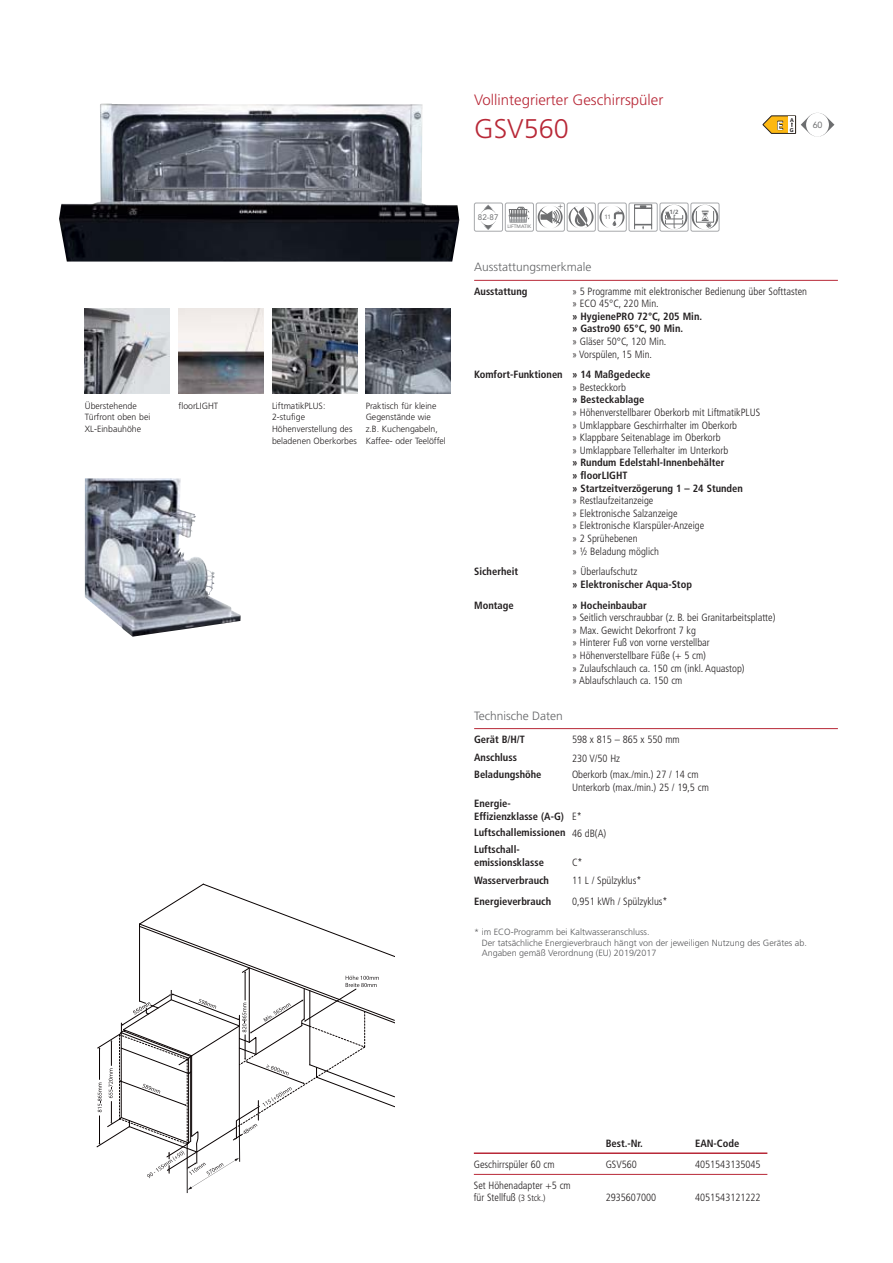
<style>
.page{position:relative;width:893px;height:1263px;background:#fff}
.page>*{position:absolute;margin:0;border:0;box-sizing:border-box;transform-origin:0 0}
.t1{font:300 27px "Frutiger LT Std";color:#b82837}
.t2{font:300 15px "Frutiger LT Std";color:#b82837}
.t3{font:300 12px "Frutiger LT Std";color:#636466}
.t4{font:300 condensed 10.5px/12.6px "Frutiger LT Std";color:#231f20}
.t5{font:700 condensed 10.5px/12.6px "Frutiger LT Std";color:#231f20}
.t6{font:300 9px/12px "Frutiger LT Std";color:#231f20}
.t7{font:300 9px/10.5px "Frutiger LT Std";color:#58595b}
.t8{font:8.85px "Avenir";color:#6d6e70}
.t9{font:8.1px "Avenir";color:#6d6e70}
.t10{font:6.3px "Avenir";color:#6d6e70}
.t11{font:700 6.15px "Frutiger";color:#6d6e70}
.t12{font:5.1px "Arial";color:#231f20}
.t13{font:4.8px "Avenir";color:#6d6e70}
.s1{font-weight:300}
.s2{font-size:9px}
</style>
<div class="page">
<svg style="left:96px;top:883px;width:298px;height:310px"></svg>
<hr style="left:474px;top:280px;width:363px;height:1px;background:#b82837">
<hr style="left:474px;top:728px;width:363px;height:1px;background:#b82837">
<svg style="left:481px;top:205px;width:14px;height:24px"></svg>
<div style="left:474px;top:203px;width:28px;height:28px;border:1px solid #a7a9ac;border-radius:2px"></div>
<svg style="left:509px;top:207px;width:20px;height:16px"></svg>
<div style="left:505px;top:203px;width:28px;height:28px;border:1px solid #a7a9ac;border-radius:2px"></div>
<svg style="left:538px;top:206px;width:24px;height:22px"></svg>
<div style="left:536px;top:203px;width:28px;height:28px;border:1px solid #a7a9ac;border-radius:2px"></div>
<svg style="left:569px;top:206px;width:24px;height:22px"></svg>
<div style="left:567px;top:203px;width:28px;height:28px;border:1px solid #a7a9ac;border-radius:2px"></div>
<svg style="left:600px;top:206px;width:24px;height:22px"></svg>
<div style="left:598px;top:203px;width:28px;height:28px;border:1px solid #a7a9ac;border-radius:2px"></div>
<svg style="left:634px;top:205px;width:18px;height:24px"></svg>
<div style="left:628px;top:203px;width:29px;height:28px;border:1px solid #a7a9ac;border-radius:2px"></div>
<div style="left:659px;top:203px;width:29px;height:28px;border:1px solid #a7a9ac;border-radius:2px"></div>
<svg style="left:660px;top:205px;width:57px;height:25px"></svg>
<div style="left:690px;top:203px;width:29px;height:28px;border:1px solid #a7a9ac;border-radius:2px"></div>
<img style="left:178px;top:308px;width:85px;height:85px">
<img style="left:85px;top:308px;width:85px;height:85px">
<img style="left:272px;top:308px;width:85px;height:85px">
<img style="left:365px;top:308px;width:86px;height:85px">
<img style="left:85px;top:478px;width:156px;height:159px">
<img style="left:59px;top:104px;width:400px;height:158px">
<hr style="left:474px;top:1152px;width:293px;height:2px;background:#b82837">
<hr style="left:474px;top:1174px;width:293px;height:1px;background:#b82837">
<svg style="left:762px;top:113px;width:72px;height:24px"></svg>
<p class="t6" style="left:85px;top:400px;width:53px">Überstehende</p>
<p class="t6" style="left:178px;top:400px;width:41px">floorLIGHT</p>
<p class="t6" style="left:85px;top:412px;width:67px">Türfront oben bei<br>XL-Einbauhöhe</p>
<p class="t6" style="left:272px;top:400px;width:86px">LiftmatikPLUS:<br>2-stufige<br>Höhen verstellung des beladenen Oberkorbes</p>
<p class="t6" style="left:365px;top:400px;width:82px">Praktisch für kleine<br>Gegenstände wie z.B. Kuchengabeln,<br>Kaffee- oder Teelöffel</p>
<p class="t12" style="left:262px;top:1018px;width:12px;rotate:-32deg">Min.</p>
<h2 class="t2" style="left:474px;top:93px;width:191px">Vollintegrierter Geschirrspüler</h2>
<h1 class="t1" style="left:474px;top:117px;width:96px">GSV560</h1>
<p class="t9" style="left:478px;top:214px;width:22px">82-87</p>
<p class="t13" style="left:507px;top:224px;width:25px">LIFTMATIK</p>
<p class="t9" style="left:557px;top:203px;width:7px">+</p>
<p class="t10" style="left:604px;top:214px;width:8px">11</p>
<p class="t11" style="left:669px;top:210px;width:11px">1/2</p>
<p class="t8" style="left:812px;top:121px;width:11px">60</p>
<p class="t3" style="left:474px;top:262px;width:119px">Ausstattungsmerkmale</p>
<p class="t5" style="left:474px;top:285px;width:55px">Ausstattung</p>
<p class="t4" style="left:572px;top:285px;width:236px">» 5 Programme mit elektronischer Bedienung über Softtasten » ECO 45°C, 220 Min.</p>
<p class="t5" style="left:572px;top:310px;width:132px">» HygienePRO 72°C, 205 Min. » Gastro90 65°C, 90 Min.</p>
<p class="t4" style="left:572px;top:336px;width:96px">» Gläser 50°C, 120 Min. » Vorspülen, 15 Min.</p>
<p class="t5" style="left:474px;top:369px;width:178px">Komfort-Funktionen » 14 Maßgedecke</p>
<p class="t4" style="left:572px;top:381px;width:55px">» Besteckkorb</p>
<p class="t5" style="left:572px;top:394px;width:74px">» Besteckablage</p>
<p class="t4" style="left:572px;top:407px;width:190px">» Höhenverstellbarer Oberkorb mit LiftmatikPLUS » Umklappbare Geschirrhalter im Oberkorb<br>» Klappbare Seitenablage im Oberkorb<br>» Umklappbare Tellerhalter im Unterkorb</p>
<p class="t5" style="left:572px;top:457px;width:172px">» Rundum Edelstahl-Innenbehälter<br>» floorLIGHT<br>» Startzeitverzögerung 1 – 24 Stunden</p>
<p class="t4" style="left:572px;top:495px;width:134px">» Restlaufzeitanzeige<br>» Elektronische Salzanzeige<br>» Elektronische Klarspüler-Anzeige » 2 Sprühebenen<br>» ½ Beladung möglich</p>
<p class="t5" style="left:474px;top:566px;width:45px">Sicherheit</p>
<p class="t4" style="left:572px;top:566px;width:67px">» Überlaufschutz</p>
<p class="t5" style="left:572px;top:578px;width:121px">» Elektronischer Aqua-Stop</p>
<p class="t5" style="left:474px;top:599px;width:41px">Montage</p>
<p class="t5" style="left:572px;top:599px;width:76px">» Hocheinbaubar</p>
<p class="t4" style="left:572px;top:612px;width:205px">» Seitlich verschraubbar (z. B. bei Granitarbeitsplatte) » Max. Gewicht Dekorfront 7 kg<br>» Hinterer Fuß von vorne verstellbar<br>» Höhenverstellbare Füße (+ 5 cm)<br>» Zulaufschlauch ca. 150 cm (inkl. Aquastop)<br>» Ablaufschlauch ca. 150 cm</p>
<p class="t3" style="left:474px;top:711px;width:90px">Technische Daten</p>
<p class="t5" style="left:474px;top:733px;width:52px">Gerät B/H/T</p>
<p class="t4" style="left:572px;top:733px;width:109px">598 x 815 – 865 x 550 mm</p>
<p class="t5" style="left:474px;top:752px;width:44px">Anschluss</p>
<p class="t4" style="left:572px;top:753px;width:50px">230 V/50 Hz</p>
<p class="t5" style="left:474px;top:769px;width:69px">Beladungshöhe</p>
<p class="t4" style="left:572px;top:769px;width:138px">Oberkorb (max./min.) 27 / 14 cm<br>Unterkorb (max./min.) 25 / 19,5 cm</p>
<p class="t5" style="left:474px;top:798px;width:109px">Energie-<br>Effizienzklasse (A-G) <span class="s1">E*</span></p>
<p class="t5" style="left:474px;top:825px;width:134px;line-height:17px">Luftschallemissionen <span class="s1">46 dB(A)<br></span>Luftschall-</p>
<p class="t5" style="left:474px;top:857px;width:71px">emissionsklasse</p>
<p class="t4" style="left:572px;top:857px;width:12px">C*</p>
<p class="t5" style="left:474px;top:875px;width:76px">Wasserverbrauch</p>
<p class="t4" style="left:572px;top:875px;width:71px">11 L / Spülzyklus*</p>
<p class="t5" style="left:474px;top:896px;width:79px">Energieverbrauch</p>
<p class="t4" style="left:572px;top:896px;width:97px">0,951 kWh / Spülzyklus*</p>
<p class="t7" style="left:481px;top:927px;width:327px;text-indent:-8px">* im ECO-Programm bei Kaltwasseranschluss.<br>Der tatsächliche Energieverbrauch hängt von der jeweiligen Nutzung des Gerätes ab.<br>Angaben gemäß Verordnung (EU) 2019/2017</p>
<p class="t5" style="left:605px;top:1137px;width:39px">Best.-Nr.</p>
<p class="t5" style="left:695px;top:1137px;width:46px">EAN-Code</p>
<p class="t4" style="left:474px;top:1159px;width:82px">Geschirrspüler 60 cm</p>
<p class="t4" style="left:605px;top:1159px;width:33px">GSV560</p>
<p class="t4" style="left:695px;top:1159px;width:67px">4051543135045</p>
<p class="t4" style="left:474px;top:1179px;width:98px">Set Höhenadapter +5 cm für Stellfuß <span class="s2">(3 Stck.)</span></p>
<p class="t4" style="left:605px;top:1192px;width:52px">2935607000</p>
<p class="t4" style="left:695px;top:1192px;width:67px">4051543121222</p>
</div>
